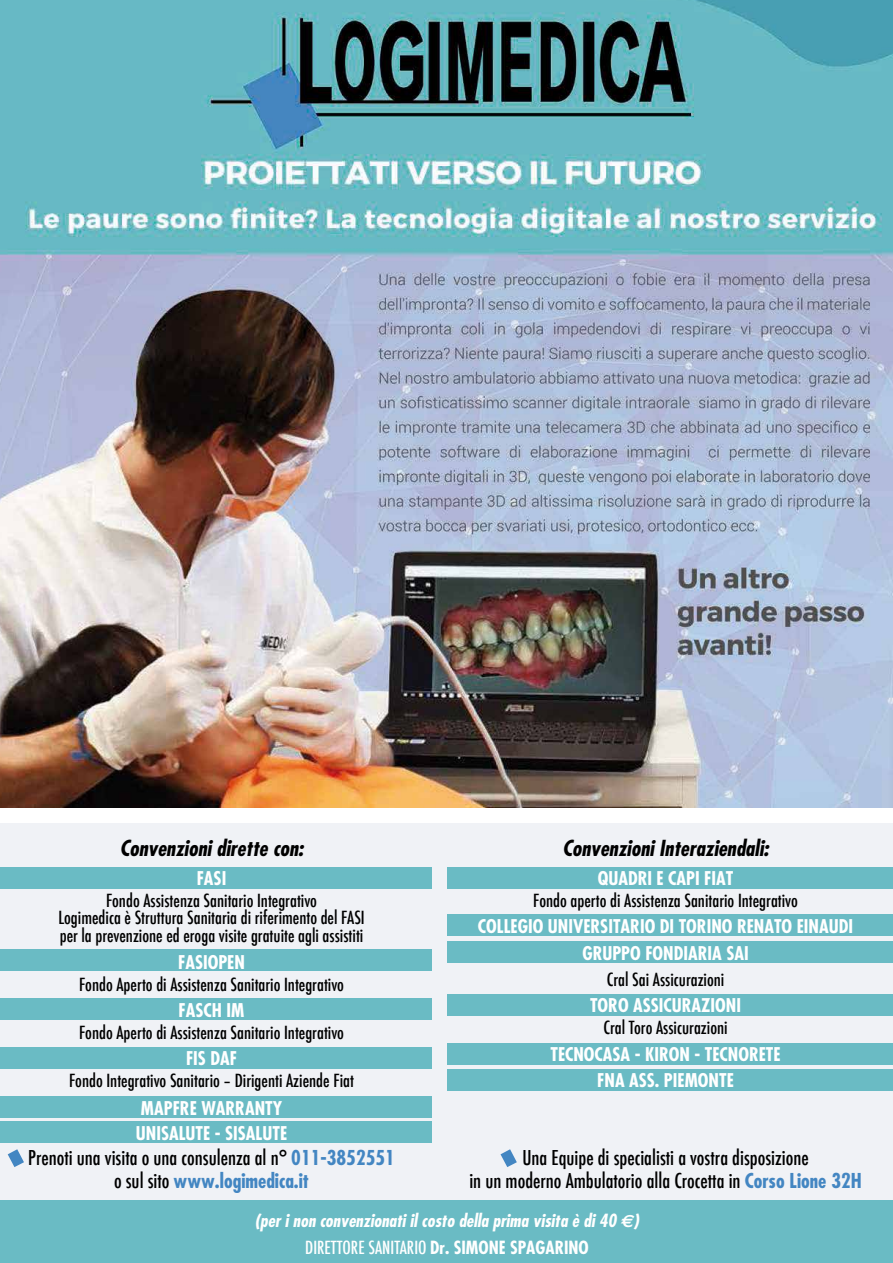
<style>
.page{position:relative;width:893px;height:1263px;background:#fff}
.page>*{position:absolute;margin:0;border:0;box-sizing:border-box;transform-origin:0 0}
.t1{font:italic 700 condensed 21.45px "Futura";color:#000}
.t2{font:500 condensed 19.95px/23.1px "Futura";color:#000;text-align:center}
.t3{font:700 condensed 18.45px/26.4px "Futura";color:#fff;text-align:center}
.t4{font:500 condensed 17.7px/17.7px "Futura";color:#000;text-align:center}
.t5{font:italic 700 condensed 17.7px/26.1px "Futura";color:#fff;text-align:center}
.s1{font-weight:700;color:#4386c2}
.s2{font-family:"Euro Sans";font-style:normal;font-stretch:normal}
.s3{font-weight:500;font-style:normal}
.s4{font-style:normal}
</style>
<div class="page">
<div style="left:0;top:824px;width:893px;height:439px;background:#f0f2f6"></div>
<img style="left:0;top:0;width:893px;height:807px">
<div style="left:0;top:867px;width:431px;height:22px;background:#6abbc4"></div>
<div style="left:447px;top:867px;width:446px;height:22px;background:#6abbc4"></div>
<div style="left:447px;top:914px;width:446px;height:22px;background:#6abbc4"></div>
<div style="left:447px;top:941px;width:446px;height:22px;background:#6abbc4"></div>
<div style="left:447px;top:994px;width:446px;height:21px;background:#6abbc4"></div>
<div style="left:447px;top:1043px;width:446px;height:22px;background:#6abbc4"></div>
<div style="left:447px;top:1069px;width:446px;height:22px;background:#6abbc4"></div>
<div style="left:0;top:1201px;width:893px;height:62px;background:#6abbc4"></div>
<div style="left:0;top:949px;width:431px;height:22px;background:#6abbc4"></div>
<div style="left:0;top:998px;width:431px;height:22px;background:#6abbc4"></div>
<div style="left:0;top:1047px;width:431px;height:22px;background:#6abbc4"></div>
<div style="left:0;top:1096px;width:431px;height:22px;background:#6abbc4"></div>
<div style="left:0;top:1121px;width:431px;height:22px;background:#6abbc4"></div>
<svg style="left:8px;top:1149px;width:16px;height:18px"></svg>
<svg style="left:501px;top:1149px;width:16px;height:18px"></svg>
<p class="t1" style="left:120px;top:834px;width:185px">Convenzioni dirette con:</p>
<p class="t3" style="left:197px;top:865px;width:31px">FASI</p>
<p class="t4" style="left:58px;top:891px;width:308px">Fondo Assistenza Sanitario Integrativo<br>Logimedica è Struttura Sanitaria di riferimento del FASI per la prevenzione ed eroga visite gratuite agli assistiti</p>
<p class="t3" style="left:178px;top:948px;width:68px">FASIOPEN</p>
<p class="t4" style="left:79px;top:975px;width:266px">Fondo Aperto di Assistenza Sanitario Integrativo</p>
<p class="t3" style="left:179px;top:997px;width:67px">FASCH IM</p>
<p class="t4" style="left:79px;top:1024px;width:266px">Fondo Aperto di Assistenza Sanitario Integrativo</p>
<p class="t3" style="left:186px;top:1045px;width:53px">FIS DAF</p>
<p class="t4" style="left:69px;top:1072px;width:286px">Fondo Integrativo Sanitario – Dirigenti Aziende Fiat</p>
<p class="t3" style="left:136px;top:1095px;width:153px;line-height:24.9px;text-align:left">MAPFRE WARRANTY<br>UNISALUTE - SISALUTE</p>
<p class="t2" style="left:28px;top:1146px;width:368px">Prenoti una visita o una consulenza al n° <span class="s1">011-3852551 </span>o sul sito <span class="s1">www.logimedica.it</span></p>
<p class="t1" style="left:562px;top:834px;width:208px">Convenzioni Interaziendali:</p>
<p class="t3" style="left:598px;top:865px;width:137px">QUADRI E CAPI FIAT</p>
<p class="t4" style="left:533px;top:891px;width:266px">Fondo aperto di Assistenza Sanitario Integrativo</p>
<p class="t3" style="left:478px;top:913px;width:377px">COLLEGIO UNIVERSITARIO DI TORINO RENATO EINAUDI<br>GRUPPO FONDIARIA SAI</p>
<p class="t4" style="left:607px;top:971px;width:119px">Cral Sai Assicurazioni</p>
<p class="t3" style="left:590px;top:992px;width:153px">TORO ASSICURAZIONI</p>
<p class="t4" style="left:603px;top:1019px;width:126px">Cral Toro Assicurazioni</p>
<p class="t3" style="left:550px;top:1040px;width:232px">TECNOCASA - KIRON - TECNORETE<br>FNA ASS. PIEMONTE</p>
<p class="t2" style="left:469px;top:1146px;width:394px">Una Equipe di specialisti a vostra disposizione<br>in un moderno Ambulatorio alla Crocetta in <span class="s1">Corso Lione 32H</span></p>
<p class="t5" style="left:255px;top:1207px;width:386px">(per i non convenzionati il costo della prima visita è di 40 <span class="s2">e</span>)<br><span class="s3">DIRETTORE SANITARIO</span> <span class="s4">Dr. SIMONE SPAGARINO</span></p>
</div>
